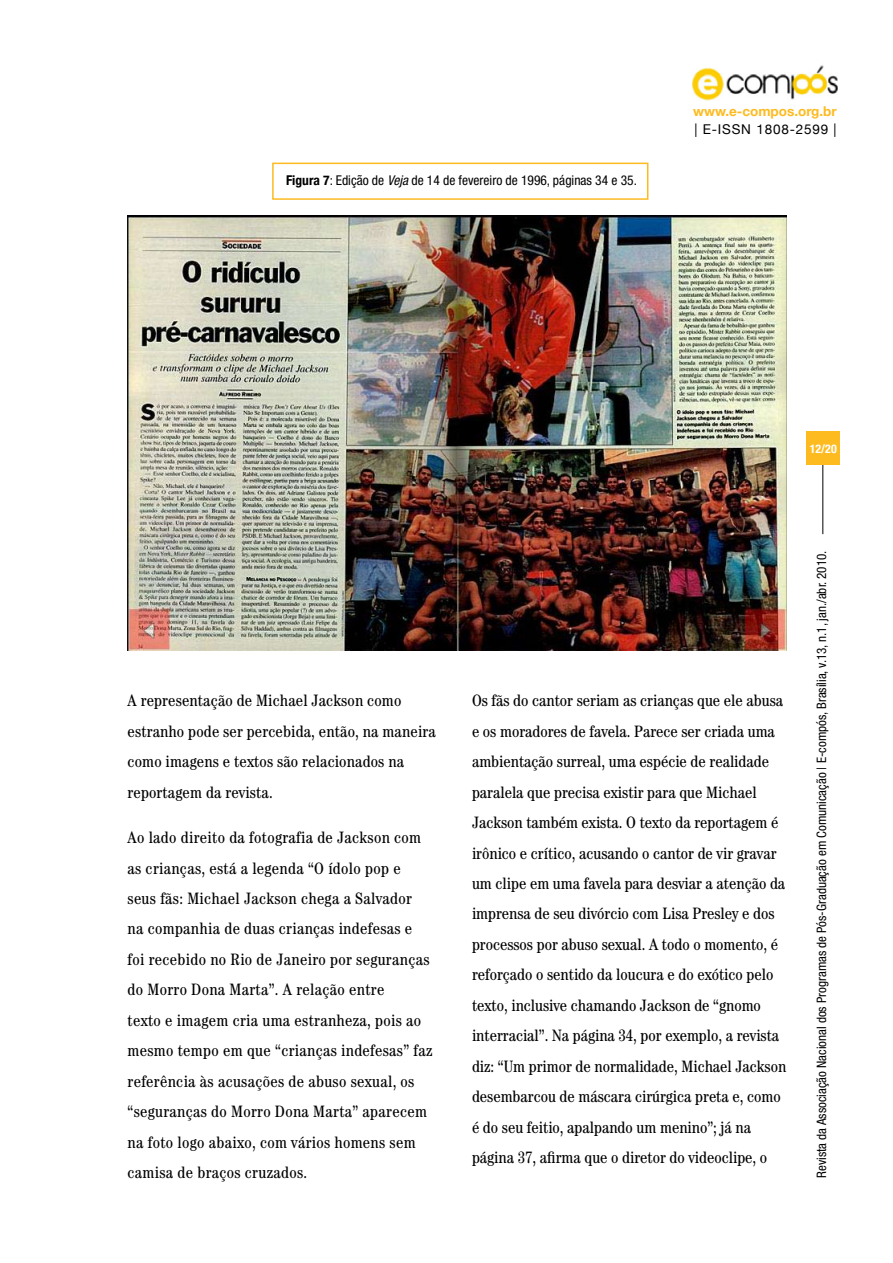
<style>
.page{position:relative;width:893px;height:1263px;background:#fff}
.page>*{position:absolute;margin:0;border:0;box-sizing:border-box;transform-origin:0 0}
.t1{font:condensed 16.5px/30.5px "Century";color:#000}
.t2{font:condensed 16.5px/30.5px "Century";letter-spacing:.02em;color:#000}
.t3{font:condensed 13.5px "Helvetica Neue LT Std";color:#000}
.t4{font:700 13.5px "Helvetica Neue";color:#fdbb20}
.t5{font:13.5px "Helvetica Neue";letter-spacing:.06em;color:#000}
.t6{font:condensed 13.05px "Helvetica Neue LT Std";color:#000}
.t7{font:700 condensed 12px "Helvetica Neue";color:#fff}
.s1{font-family:"Helvetica Neue";font-weight:700}
.s2{font-style:italic}
</style>
<div class="page">
<hr style="left:822px;top:453px;width:1px;height:81px;background:#000">
<div style="left:806px;top:432px;width:34px;height:33px;background:#fdbb20"></div>
<img style="left:692px;top:65px;width:146px;height:36px">
<div style="left:272px;top:163px;width:376px;height:37px;border:2px solid #fdbb20"></div>
<img style="left:128px;top:215px;width:659px;height:435px">
<p class="t3" style="left:286px;top:172px;width:352px"><span class="s1">Figura 7</span>: Edição de <span class="s2">Veja</span> de 14 de fevereiro de 1996, páginas 34 e 35.</p>
<p class="t4" style="left:693px;top:103px;width:145px">www.e-compos.org.br</p>
<p class="t5" style="left:694px;top:121px;width:144px">| E-ISSN 1808-2599 |</p>
<p class="t7" style="left:810px;top:441px;width:29px">12/20</p>
<p class="t1" style="left:128px;top:685px;width:310px">A representação de Michael Jackson como estranho pode ser percebida, então, na maneira como imagens e textos são relacionados na reportagem da revista.</p>
<p class="t2" style="left:128px;top:822px;width:306px">Ao lado direito da fotografia de Jackson com as crianças, está a legenda “O ídolo pop e seus fãs: Michael Jackson chega a Salvador<br>na companhia de duas crianças indefesas e foi recebido no Rio de Janeiro por seguranças do Morro Dona Marta”. A relação entre<br>texto e imagem cria uma estranheza, pois ao mesmo tempo em que “crianças indefesas” faz referência às acusações de abuso sexual, os “seguranças do Morro Dona Marta” aparecem na foto logo abaixo, com vários homens sem camisa de braços cruzados.</p>
<p class="t1" style="left:472px;top:685px;width:316px">Os fãs do cantor seriam as crianças que ele abusa e os moradores de favela. Parece ser criada uma ambientação surreal, uma espécie de realidade paralela que precisa existir para que Michael Jackson também exista. O texto da reportagem é irônico e crítico, acusando o cantor de vir gravar um clipe em uma favela para desviar a atenção da imprensa de seu divórcio com Lisa Presley e dos processos por abuso sexual. A todo o momento, é reforçado o sentido da loucura e do exótico pelo texto, inclusive chamando Jackson de “gnomo interracial”. Na página 34, por exemplo, a revista diz: “Um primor de normalidade, Michael Jackson desembarcou de máscara cirúrgica preta e, como é do seu feitio, apalpando um menino”; já na página 37, afirma que o diretor do videoclipe, o</p>
<p class="t6" style="left:814px;top:1178px;width:629px;rotate:-90deg">Revista da Associação Nacional dos Programas de Pós-Graduação em Comunicação | E-compós, Brasília, v.13, n.1, jan./abr. 2010.</p>
</div>
